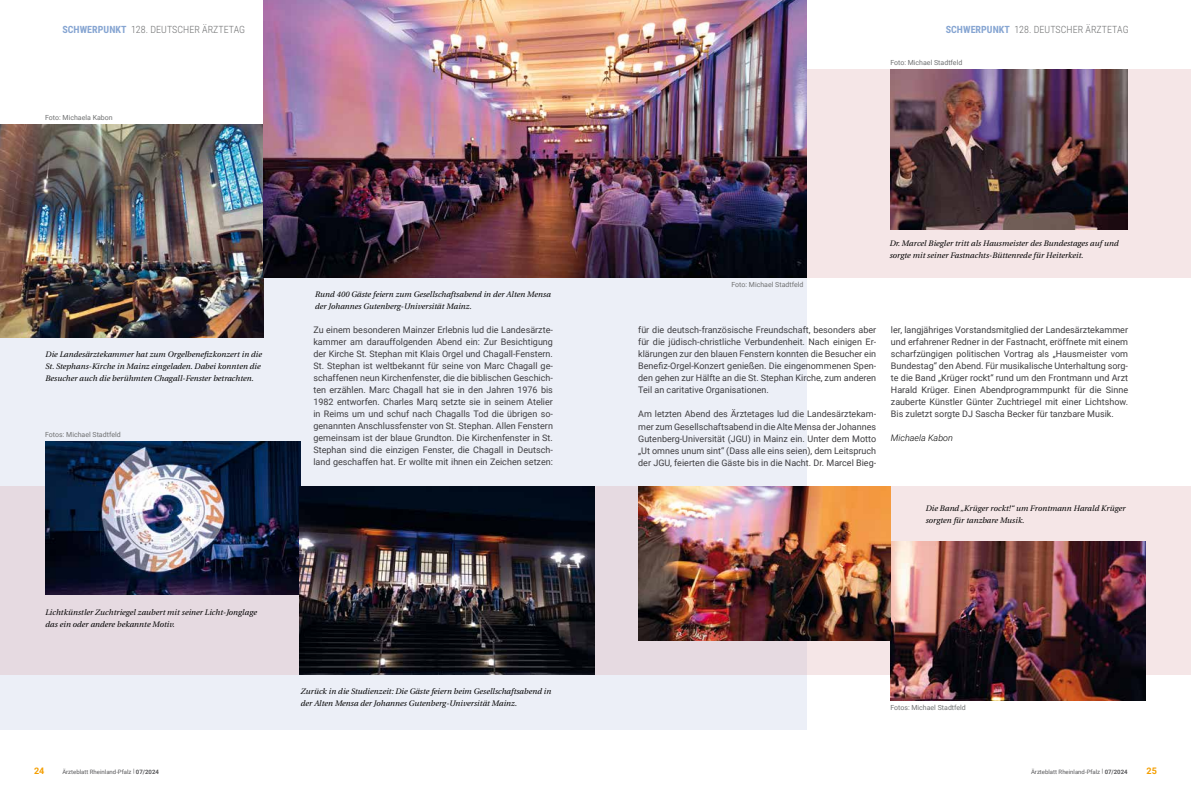
<style>
.page{position:relative;width:1191px;height:794px;background:#fff}
.page>*{position:absolute;margin:0;border:0;box-sizing:border-box;transform-origin:0 0}
.t1{font:300 10px "Roboto Condensed";letter-spacing:.005em;color:#707172}
.t2{font:9px/12px "Roboto";color:#3e3d40;text-align:justify}
.t3{font:italic 300 9px "Roboto";color:#000}
.t4{font:700 9px "Roboto";color:#f49e00}
.t5{font:italic 8px/12px "Linguistics Pro";letter-spacing:.005em;color:#000}
.t6{font:7px "Roboto";color:#707172}
.t7{font:6px "Roboto";color:#58585a}
.s1{font-weight:700;color:#86a5d2}
.s2{font-weight:700}
</style>
<div class="page">
<div style="left:792px;top:69px;width:399px;height:209px;background:#f5e6e7"></div>
<div style="left:0;top:125px;width:806px;height:604px;background:#eceff7"></div>
<svg style="left:0;top:486px;width:1191px;height:188px;fill:#e6dae1"></svg>
<img style="left:890px;top:69px;width:237px;height:160px">
<img style="left:890px;top:541px;width:255px;height:160px">
<img style="left:638px;top:486px;width:252px;height:154px">
<img style="left:45px;top:441px;width:255px;height:153px">
<img style="left:300px;top:486px;width:295px;height:188px">
<img style="left:0;top:125px;width:264px;height:212px">
<img style="left:264px;top:0;width:542px;height:278px">
<p class="t1" style="left:62px;top:22px;width:184px"><span class="s1">SCHWERPUNKT</span> 128. DEUTSCHER ÄRZTETAG</p>
<p class="t1" style="left:945px;top:22px;width:184px"><span class="s1">SCHWERPUNKT</span> 128. DEUTSCHER ÄRZTETAG</p>
<p class="t6" style="left:45px;top:113px;width:69px">Foto: Michaela Kabon</p>
<p class="t6" style="left:890px;top:58px;width:73px">Foto: Michael Stadtfeld</p>
<p class="t5" style="left:45px;top:348px;width:218px">Die Landesärztekammer hat zum Orgelbenefizkonzert in die<br>St. Stephans-Kirche in Mainz eingeladen. Dabei konnten die<br>Besucher auch die berühmten Chagall-Fenster betrachten.</p>
<p class="t6" style="left:45px;top:429px;width:77px">Fotos: Michael Stadtfeld</p>
<p class="t5" style="left:45px;top:605px;width:213px">Lichtkünstler Zuchtriegel zaubert mit seiner Licht-Jonglage das ein oder andere bekannte Motiv.</p>
<p class="t5" style="left:315px;top:288px;width:237px">Rund 400 Gäste feiern zum Gesellschaftsabend in der Alten Mensa der Johannes Gutenberg-Universität Mainz.</p>
<p class="t6" style="left:731px;top:280px;width:73px">Foto: Michael Stadtfeld</p>
<p class="t5" style="left:889px;top:237px;width:231px">Dr. Marcel Biegler tritt als Hausmeister des Bundestages auf und sorgte mit seiner Fastnachts-Büttenrede für Heiterkeit.</p>
<p class="t2" style="left:638px;top:324px;width:239px">für die deutsch-französische Freundschaft, besonders aber für die jüdisch-christliche Verbundenheit. Nach einigen Er&shy;klärungen zur den blauen Fenstern konnten die Besucher ein Benefiz-Orgel-Konzert genießen. Die eingenommenen Spen&shy;den gehen zur Hälfte an die St. Stephan Kirche, zum anderen Teil an caritative Organisationen.</p>
<p class="t2" style="left:638px;top:408px;width:239px">Am letzten Abend des Ärztetages lud die Landesärztekam&shy;mer zum Gesellschaftsabend in die Alte Mensa der Johannes Gutenberg-Universität (JGU) in Mainz ein. Unter dem Motto „Ut omnes unum sint“ (Dass alle eins seien), dem Leitspruch der JGU, feierten die Gäste bis in die Nacht. Dr. Marcel Bieg-</p>
<p class="t2" style="left:313px;top:324px;width:241px">Zu einem besonderen Mainzer Erlebnis lud die Landesärzte&shy;kammer am darauffolgenden Abend ein: Zur Besichtigung der Kirche St. Stephan mit Klais Orgel und Chagall-Fenstern.<br>St. Stephan ist weltbekannt für seine von Marc Chagall ge&shy;schaffenen neun Kirchenfenster, die die biblischen Geschich&shy;ten erzählen. Marc Chagall hat sie in den Jahren 1976 bis 1982 entworfen. Charles Marq setzte sie in seinem Atelier in Reims um und schuf nach Chagalls Tod die übrigen so&shy;genannten Anschlussfenster von St. Stephan. Allen Fenstern gemeinsam ist der blaue Grundton. Die Kirchenfenster in St.<br>Stephan sind die einzigen Fenster, die Chagall in Deutsch&shy;land geschaffen hat. Er wollte mit ihnen ein Zeichen setzen:</p>
<p class="t2" style="left:891px;top:324px;width:239px">ler, langjähriges Vorstandsmitglied der Landesärztekammer und erfahrener Redner in der Fastnacht, eröffnete mit einem scharfzüngigen politischen Vortrag als „Hausmeister vom Bundestag“ den Abend. Für musikalische Unterhaltung sorg&shy;te die Band „Krüger rockt“ rund um den Frontmann und Arzt Harald Krüger. Einen Abendprogrammpunkt für die Sinne zauberte Künstler Günter Zuchtriegel mit einer Lichtshow.<br>Bis zuletzt sorgte DJ Sascha Becker für tanzbare Musik.</p>
<p class="t3" style="left:891px;top:432px;width:64px">Michaela Kabon</p>
<p class="t5" style="left:300px;top:685px;width:252px">Zurück in die Studienzeit: Die Gäste feiern beim Gesellschaftsabend in der Alten Mensa der Johannes Gutenberg-Universität Mainz.</p>
<p class="t5" style="left:925px;top:502px;width:201px">Die Band „Krüger rockt!“ um Frontmann Harald Krüger sorgten für tanzbare Musik.</p>
<p class="t6" style="left:890px;top:703px;width:77px">Fotos: Michael Stadtfeld</p>
<p class="t4" style="left:34px;top:764px;width:12px">24</p>
<p class="t7" style="left:1031px;top:767px;width:98px">Ärzteblatt Rheinland-Pfalz | <span class="s2">07/2024</span></p>
<p class="t4" style="left:1146px;top:764px;width:12px">25</p>
<p class="t7" style="left:62px;top:767px;width:98px">Ärzteblatt Rheinland-Pfalz | <span class="s2">07/2024</span></p>
</div>
